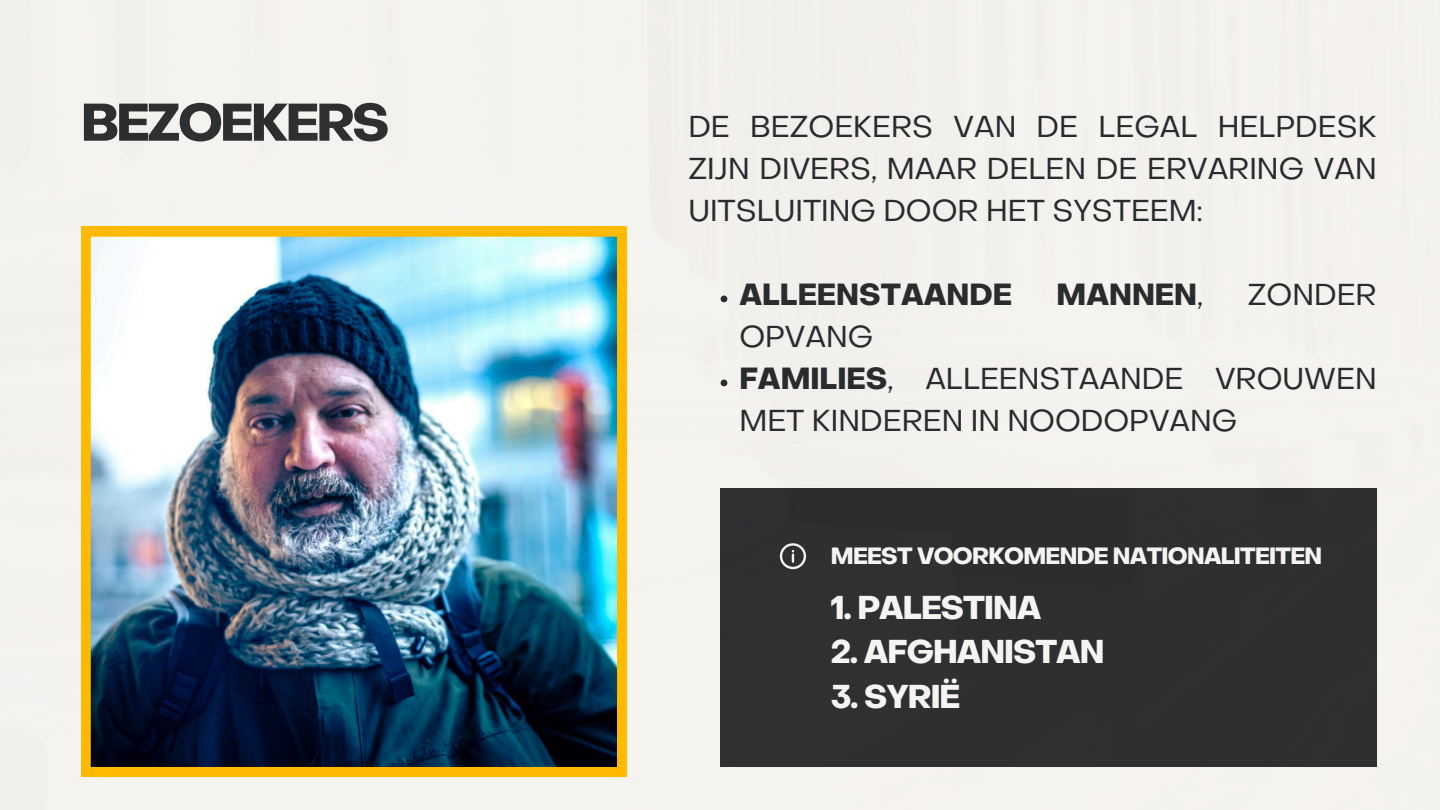
<style>
.page{position:relative;width:1440px;height:810px;background:#fff}
.page>*{position:absolute;margin:0;border:0;box-sizing:border-box;transform-origin:0 0}
.t1{font:700 52px "Object Sans";letter-spacing:-.05em;color:#292b2d}
.t2{font:700 32.4px "Object Sans";letter-spacing:-.03em;color:#f6f4f1}
.t3{font:30px/42px "Object Sans";color:#292b2d;text-align:justify}
.t4{font:700 30px "Object Sans";color:#292b2d}
.t5{font:700 23.1px "Object Sans";letter-spacing:-.03em;color:#f6f4f1}
.s1{font-weight:400}
.s2{font-weight:700}
</style>
<div class="page">
<img style="left:0;top:0;width:1440px;height:810px">
<svg style="left:721px;top:296px;width:6px;height:6px"></svg>
<svg style="left:721px;top:380px;width:6px;height:6px"></svg>
<img style="left:81px;top:227px;width:546px;height:550px">
<p class="t1" style="left:81px;top:102px;width:310px">BEZOEKERS</p>
<h1 class="t3" style="left:688px;top:109px;width:690px">DE BEZOEKERS VAN DE LEGAL HELPDESK ZIJN DIVERS, MAAR DELEN DE ERVARING VAN UITSLUITING DOOR HET SYSTEEM:</h1>
<p class="t4" style="left:739px;top:283px;width:274px">ALLEENSTAANDE</p>
<p class="t4" style="left:1057px;top:283px;width:148px">MANNEN<span class="s1">,</span></p>
<p class="t3" style="left:1248px;top:277px;width:130px">ZONDER</p>
<p class="t3" style="left:739px;top:319px;width:135px">OPVANG</p>
<h3 class="t3" style="left:739px;top:361px;width:639px"><span class="s2">FAMILIES</span>, ALLEENSTAANDE VROUWEN<br>MET KINDEREN IN NOODOPVANG</h3>
<p class="t5" style="left:831px;top:547px;width:493px">MEEST VOORKOMENDE NATIONALITEITEN</p>
<p class="t2" style="left:831px;top:595px;width:212px">1. PALESTINA</p>
<p class="t2" style="left:831px;top:639px;width:275px">2. AFGHANISTAN</p>
<p class="t2" style="left:831px;top:684px;width:131px">3. SYRIË</p>
</div>
